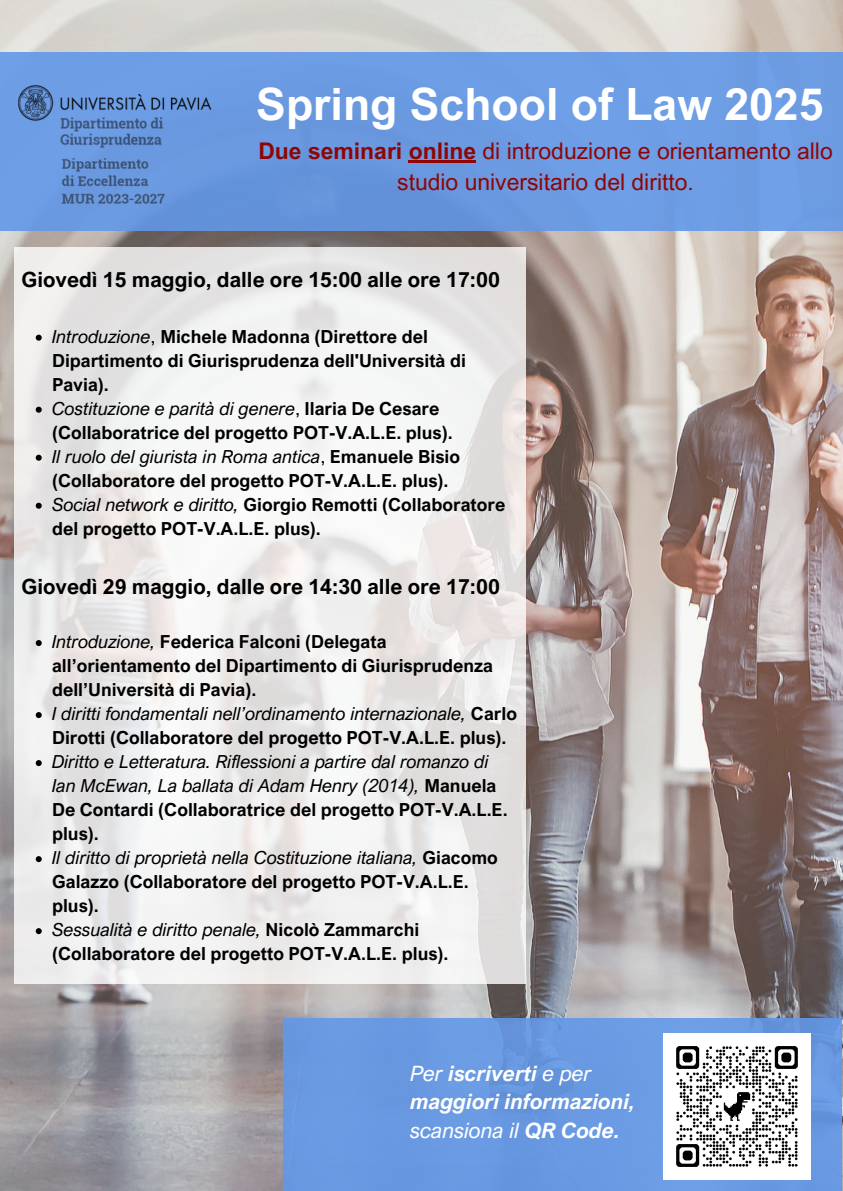
<style>
.page{position:relative;width:843px;height:1191px;background:#fff}
.page>*{position:absolute;margin:0;border:0;box-sizing:border-box;transform-origin:0 0}
.t1{font:700 44.5px "Arial MT Pro";color:#fff}
.t2{font:22.9px/30.7px "Arial MT Pro";color:#8f0505;text-align:center}
.t3{font:italic 700 21.2px/28.5px "Arial Nova";color:#fff}
.t4{font:700 21px "Arial Nova";color:#000}
.t5{font:700 18px/24px "Arial Nova";color:#000}
.t6{font:italic 18px/24px "Arial Nova";color:#000}
.s1{font-weight:700}
.s2{font-weight:400;font-style:italic}
.s3{font-weight:400}
.s4{font-weight:700;font-style:normal}
</style>
<div class="page">
<img style="left:0;top:0;width:842px;height:1190px">
<svg style="left:14px;top:247px;width:511px;height:736px"></svg>
<div style="left:0;top:52px;width:842px;height:178px;background:#6d9ce3"></div>
<img style="left:18px;top:86px;width:194px;height:60px">
<img style="left:62px;top:146px;width:102px;height:58px">
<div style="left:283px;top:1017px;width:559px;height:173px;background:#699ae2"></div>
<svg style="left:36px;top:334px;width:6px;height:6px"></svg>
<svg style="left:36px;top:406px;width:6px;height:6px"></svg>
<svg style="left:36px;top:454px;width:6px;height:6px"></svg>
<svg style="left:36px;top:502px;width:6px;height:6px"></svg>
<svg style="left:36px;top:640px;width:6px;height:6px"></svg>
<svg style="left:36px;top:712px;width:6px;height:6px"></svg>
<svg style="left:36px;top:760px;width:6px;height:6px"></svg>
<svg style="left:36px;top:856px;width:6px;height:6px"></svg>
<svg style="left:36px;top:928px;width:6px;height:6px"></svg>
<hr style="left:408px;top:160px;width:68px;height:3px;background:#8f0505">
<img style="left:663px;top:1033px;width:146px;height:146px">
<p class="t1" style="left:256px;top:87px;width:568px">Spring School of Law 2025</p>
<p class="t2" style="left:258px;top:138px;width:575px"><span class="s1">Due seminari online</span> di introduzione e orientamento allo studio universitario del diritto.</p>
<p class="t4" style="left:21px;top:266px;width:480px">Giovedì 15 maggio, dalle ore 15:00 alle ore 17:00</p>
<p class="t5" style="left:52px;top:324px;width:415px"><span class="s2">Introduzione</span><span class="s3">,</span> Michele Madonna (Direttore del<br>Dipartimento di Giurisprudenza dell'Università di<br>Pavia).</p>
<p class="t5" style="left:52px;top:396px;width:402px"><span class="s2">Costituzione e parità di genere</span><span class="s3">,</span> Ilaria De Cesare (Collaboratrice del progetto POT-V.A.L.E. plus).</p>
<h1 class="t5" style="left:52px;top:444px;width:409px"><span class="s2">Il ruolo del giurista in Roma antica</span><span class="s3">,</span> Emanuele Bisio (Collaboratore del progetto POT-V.A.L.E. plus).</h1>
<h3 class="t5" style="left:52px;top:492px;width:454px"><span class="s2">Social network e diritto,</span> Giorgio Remotti (Collaboratore del progetto POT-V.A.L.E. plus).</h3>
<h2 class="t4" style="left:21px;top:573px;width:480px">Giovedì 29 maggio, dalle ore 14:30 alle ore 17:00</h2>
<p class="t5" style="left:52px;top:629px;width:442px"><span class="s2">Introduzione,</span> Federica Falconi (Delegata all’orientamento del Dipartimento di Giurisprudenza dell’Università di Pavia).</p>
<p class="t5" style="left:52px;top:701px;width:466px"><span class="s2">I diritti fondamentali nell’ordinamento internazionale,</span> Carlo<br>Dirotti (Collaboratore del progetto POT-V.A.L.E. plus).</p>
<p class="t6" style="left:52px;top:749px;width:457px">Diritto e Letteratura. Riflessioni a partire dal romanzo di Ian McEwan, La ballata di Adam Henry (2014), <span class="s4">Manuela De Contardi (Collaboratrice del progetto POT-V.A.L.E. plus).</span></p>
<p class="t5" style="left:52px;top:845px;width:447px"><span class="s2">Il diritto di proprietà nella Costituzione italiana,</span> Giacomo<br>Galazzo (Collaboratore del progetto POT-V.A.L.E. plus).</p>
<h2 class="t5" style="left:52px;top:917px;width:398px"><span class="s2">Sessualità e diritto penale,</span> Nicolò Zammarchi (Collaboratore del progetto POT-V.A.L.E. plus).</h2>
<p class="t3" style="left:410px;top:1058px;width:226px"><span class="s3">Per</span> iscriverti <span class="s3">e per </span>maggiori informazioni, <span class="s3">scansiona il</span> QR Code.</p>
</div>
